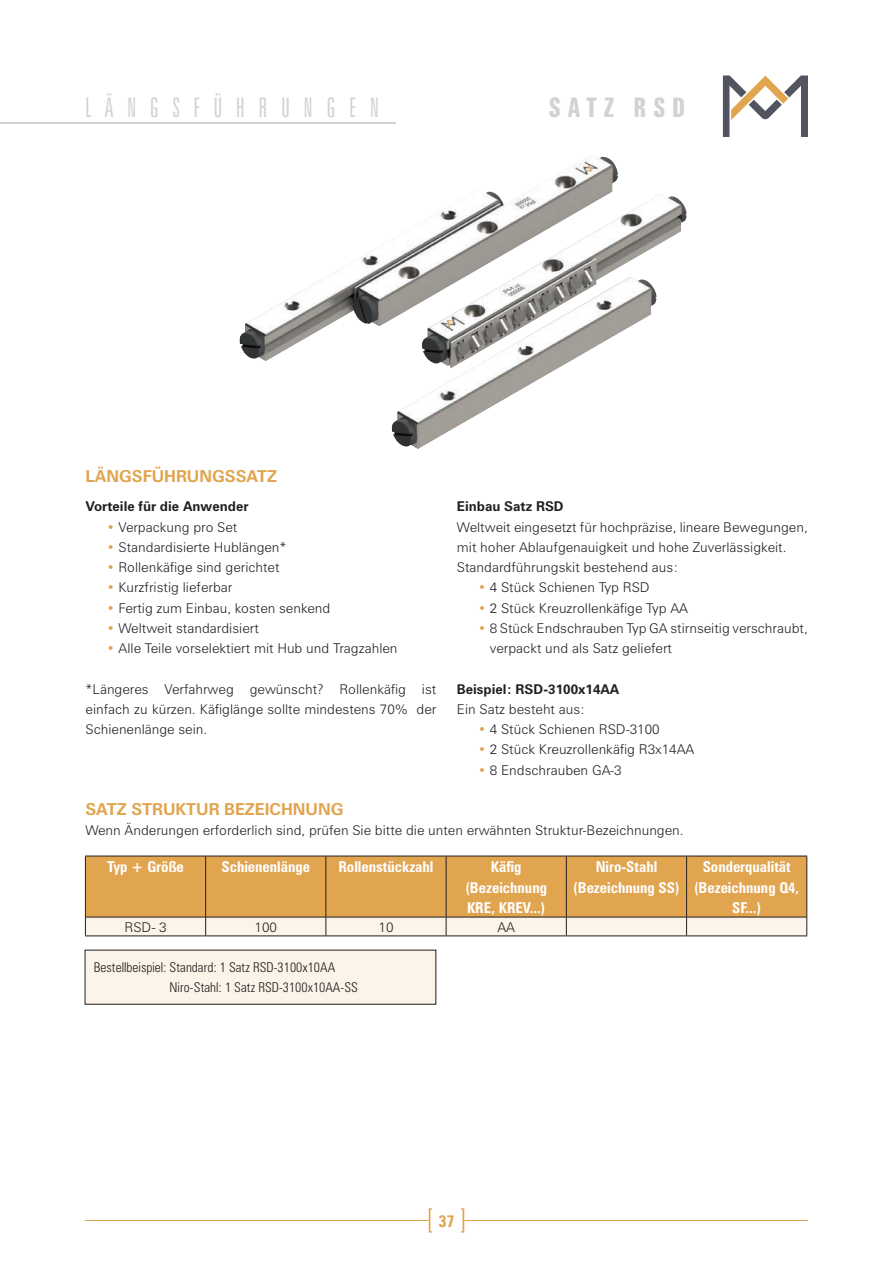
<style>
.page{position:relative;width:893px;height:1263px;background:#fff}
.page>*{position:absolute;margin:0;border:0;box-sizing:border-box;transform-origin:0 0}
.t1{font:300 extra-condensed 27px "Zurich BT";letter-spacing:.5em;color:#d1d2d4}
.t2{font:700 extra-condensed 27px "Zurich BT";letter-spacing:.25em;color:#d1d2d4}
.Platte_Tekst{font:700 16.5px "Zurich BT";color:#e1a44f}
.t3{font:700 condensed 16.5px "Zurich BT";color:#e1a44f}
.t4{font:700 condensed 15px/20.2px "Zurich BT";color:#fff}
.Platte_Tekst-2{font:300 13.5px/20.2px "Zurich BT";color:#231f20}
.Platte_Tekst-3{font:300 condensed 13.5px/20.2px "Zurich BT";color:#231f20}
.Platte_Tekst-4{font:700 13.5px "Zurich BT";color:#231f20}
.s1{color:#e1a44f}
</style>
<div class="page">
<svg style="left:85px;top:856px;width:722px;height:80px;background:#e0b16f"></svg>
<div style="left:85px;top:950px;width:351px;height:54px;background:#fcf4e9"></div>
<img style="left:239px;top:156px;width:448px;height:293px">
<svg style="left:0;top:122px;width:396px;height:2px"></svg>
<svg style="left:429px;top:1208px;width:3px;height:24px"></svg>
<svg style="left:461px;top:1208px;width:3px;height:24px"></svg>
<hr style="left:464px;top:1220px;width:344px;height:1px;background:#e1a44f">
<hr style="left:85px;top:1220px;width:344px;height:1px;background:#e1a44f">
<svg style="left:723px;top:75px;width:85px;height:62px"></svg>
<p class="t1" style="left:85px;top:92px;width:295px">LÄNGSFÜHRUNGEN</p>
<p class="Platte_Tekst" style="left:86px;top:466px;width:193px">LÄNGSFÜHRUNGSSATZ</p>
<p class="t2" style="left:549px;top:92px;width:138px">SATZ RSD</p>
<p class="Platte_Tekst-4" style="left:86px;top:498px;width:165px">Vorteile für die Anwender</p>
<p class="Platte_Tekst-2" style="left:107px;top:517px;width:132px"><span class="s1">•</span> Verpackung pro Set</p>
<p class="Platte_Tekst-2" style="left:107px;top:537px;width:181px"><span class="s1">•</span> Standardisierte Hublängen*</p>
<p class="Platte_Tekst-2" style="left:107px;top:557px;width:174px"><span class="s1">•</span> Rollenkäfige sind gerichtet</p>
<p class="Platte_Tekst-2" style="left:107px;top:577px;width:127px"><span class="s1">•</span> Kurzfristig lieferbar</p>
<p class="Platte_Tekst-2" style="left:107px;top:598px;width:225px"><span class="s1">•</span> Fertig zum Einbau, kosten senkend</p>
<p class="Platte_Tekst-2" style="left:107px;top:618px;width:153px"><span class="s1">•</span> Weltweit standardisiert</p>
<p class="Platte_Tekst-2" style="left:107px;top:638px;width:292px"><span class="s1">•</span> Alle Teile vorselektiert mit Hub und Tragzahlen</p>
<p class="Platte_Tekst-2" style="left:86px;top:679px;width:352px;text-align:justify">*Längeres Verfahrweg gewünscht? Rollenkäfig ist einfach zu kürzen. Käfiglänge sollte mindestens 70% der Schienenlänge sein.</p>
<p class="Platte_Tekst-4" style="left:457px;top:681px;width:164px">Beispiel: RSD-3100x14AA</p>
<p class="Platte_Tekst-4" style="left:457px;top:498px;width:108px">Einbau Satz RSD</p>
<p class="Platte_Tekst-2" style="left:457px;top:517px;width:352px">Weltweit eingesetzt für hochpräzise, lineare Bewegungen, mit hoher Ablaufgenauigkeit und hohe Zuverlässigkeit.</p>
<p class="Platte_Tekst-2" style="left:457px;top:557px;width:223px">Standardführungskit bestehend aus:</p>
<p class="Platte_Tekst-2" style="left:478px;top:577px;width:173px"><span class="s1">•</span> 4 Stück Schienen Typ RSD</p>
<p class="Platte_Tekst-2" style="left:478px;top:598px;width:211px"><span class="s1">•</span> 2 Stück Kreuzrollenkäfige Typ AA</p>
<p class="Platte_Tekst-2" style="left:490px;top:618px;width:319px;text-indent:-12px"><span class="s1">•</span> 8 Stück Endschrauben Typ GA stirnseitig verschraubt, verpackt und als Satz geliefert</p>
<p class="Platte_Tekst-2" style="left:457px;top:699px;width:130px">Ein Satz besteht aus:</p>
<p class="Platte_Tekst-2" style="left:478px;top:719px;width:183px"><span class="s1">•</span> 4 Stück Schienen RSD-3100</p>
<p class="Platte_Tekst-2" style="left:478px;top:739px;width:218px"><span class="s1">•</span> 2 Stück Kreuzrollenkäfig R3x14AA</p>
<p class="Platte_Tekst-2" style="left:478px;top:760px;width:145px"><span class="s1">•</span> 8 Endschrauben GA-3</p>
<p class="Platte_Tekst" style="left:85px;top:799px;width:259px">SATZ STRUKTUR BEZEICHNUNG</p>
<p class="Platte_Tekst-2" style="left:85px;top:820px;width:600px">Wenn Änderungen erforderlich sind, prüfen Sie bitte die unten erwähnten Struktur-Bezeichnungen.</p>
<p class="t4" style="left:107px;top:857px;width:78px">Typ + Größe</p>
<p class="t4" style="left:221px;top:857px;width:90px">Schienenlänge</p>
<p class="t4" style="left:338px;top:857px;width:96px">Rollenstückzahl</p>
<p class="t4" style="left:491px;top:857px;width:32px">Käfig</p>
<p class="t4" style="left:465px;top:877px;width:83px">(Bezeichnung<br>KRE, KREV...)</p>
<p class="Platte_Tekst-2" style="left:124px;top:917px;width:44px">RSD- 3</p>
<p class="Platte_Tekst-2" style="left:255px;top:917px;width:24px">100</p>
<p class="Platte_Tekst-2" style="left:379px;top:917px;width:16px">10</p>
<p class="Platte_Tekst-2" style="left:497px;top:917px;width:19px">AA</p>
<p class="Platte_Tekst-3" style="left:170px;top:957px;width:190px;text-indent:-76px">Bestellbeispiel: Standard: 1 Satz RSD-3100x10AA<br>Niro-Stahl: 1 Satz RSD-3100x10AA-SS</p>
<p class="t4" style="left:596px;top:857px;width:63px">Niro-Stahl</p>
<p class="t4" style="left:573px;top:877px;width:108px">(Bezeichnung SS)</p>
<p class="t4" style="left:703px;top:857px;width:90px">Sonderqualität</p>
<p class="t4" style="left:694px;top:877px;width:107px;text-align:center">(Bezeichnung Q4,<br>SF...)</p>
<p class="t3" style="left:438px;top:1211px;width:18px">37</p>
</div>
